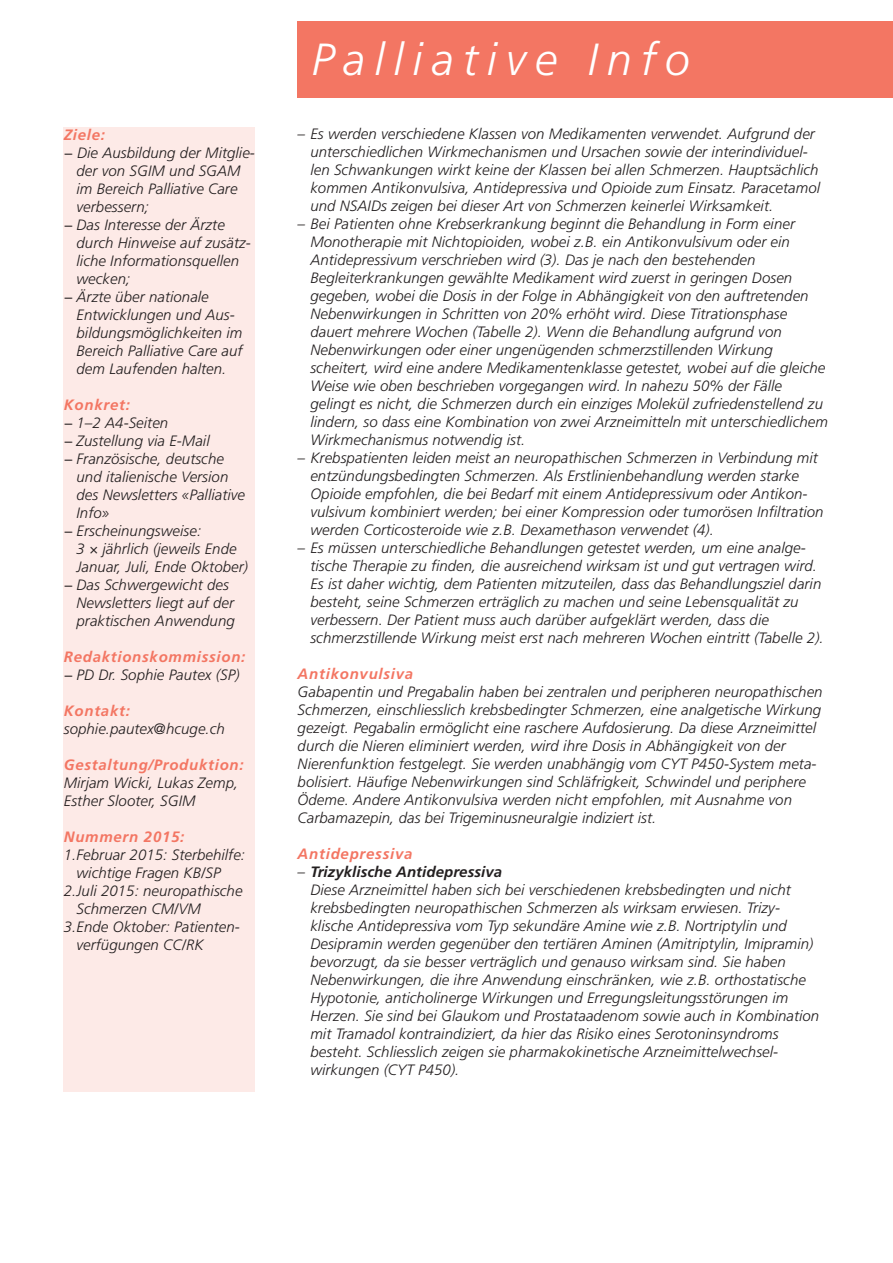
<style>
.page{position:relative;width:893px;height:1263px;background:#fff}
.page>*{position:absolute;margin:0;border:0;box-sizing:border-box;transform-origin:0 0}
.t1{font:italic 300 45px "Frutiger";letter-spacing:.2em;color:#fff}
.t2{font:italic 300 15px/18px "Frutiger";letter-spacing:.005em;color:#231f20}
.t3{font:italic 700 15px "Frutiger";letter-spacing:.05em;color:#f37663}
.s1{font-weight:700}
</style>
<div class="page">
<div style="left:298px;top:21px;width:595px;height:77px;background:#f37663"></div>
<div style="left:64px;top:128px;width:191px;height:964px;background:#fdeae7"></div>
<p class="t3" style="left:64px;top:126px;width:43px">Ziele:</p>
<p class="t2" style="left:64px;top:144px;width:193px">− Die Ausbildung der Mitglie-</p>
<p class="t2" style="left:77px;top:162px;width:166px">der von SGIM und SGAM</p>
<p class="t2" style="left:77px;top:180px;width:163px">im Bereich Palliative Care</p>
<p class="t2" style="left:77px;top:198px;width:74px">verbessern;</p>
<p class="t2" style="left:64px;top:216px;width:163px">− Das Interesse der Ärzte</p>
<p class="t2" style="left:77px;top:234px;width:176px">durch Hinweise auf zusätz-</p>
<p class="t2" style="left:77px;top:252px;width:164px">liche Informationsquellen</p>
<p class="t2" style="left:77px;top:270px;width:55px">wecken;</p>
<p class="t2" style="left:64px;top:288px;width:147px">− Ärzte über nationale</p>
<p class="t2" style="left:77px;top:306px;width:160px">Entwicklungen und Aus-</p>
<p class="t2" style="left:77px;top:324px;width:167px">bildungsmöglichkeiten im</p>
<p class="t2" style="left:77px;top:342px;width:168px">Bereich Palliative Care auf</p>
<p class="t2" style="left:77px;top:360px;width:151px">dem Laufenden halten.</p>
<p class="t3" style="left:64px;top:396px;width:68px">Konkret:</p>
<p class="t2" style="left:64px;top:414px;width:106px">− 1–2 A4-Seiten</p>
<p class="t2" style="left:64px;top:432px;width:147px">− Zustellung via E-Mail</p>
<p class="t2" style="left:64px;top:450px;width:162px">− Französische, deutsche</p>
<p class="t2" style="left:77px;top:468px;width:153px">und italienische Version</p>
<p class="t2" style="left:77px;top:486px;width:170px">des Newsletters «Palliative</p>
<p class="t2" style="left:77px;top:504px;width:34px">Info»</p>
<p class="t2" style="left:64px;top:522px;width:139px">− Erscheinungsweise:</p>
<p class="t2" style="left:77px;top:540px;width:162px">3 × jährlich (jeweils Ende</p>
<p class="t2" style="left:77px;top:558px;width:173px">Januar, Juli, Ende Oktober)</p>
<p class="t2" style="left:64px;top:576px;width:167px">− Das Schwergewicht des</p>
<p class="t2" style="left:77px;top:594px;width:159px">Newsletters liegt auf der</p>
<p class="t2" style="left:77px;top:612px;width:160px">praktischen Anwendung</p>
<p class="t3" style="left:64px;top:648px;width:183px">Redaktionskommission:</p>
<p class="t2" style="left:64px;top:666px;width:177px">− PD Dr. Sophie Pautex (SP)</p>
<p class="t3" style="left:64px;top:702px;width:68px">Kontakt:</p>
<p class="t2" style="left:64px;top:720px;width:163px">sophie.pautex@hcuge.ch</p>
<p class="t3" style="left:64px;top:756px;width:181px">Gestaltung/Produktion:</p>
<p class="t2" style="left:64px;top:774px;width:176px">Mirjam Wicki, Lukas Zemp,<br>Esther Slooter, SGIM</p>
<p class="t3" style="left:64px;top:828px;width:122px">Nummern 2015:</p>
<p class="t2" style="left:64px;top:846px;width:183px">1.Februar 2015: Sterbehilfe:</p>
<p class="t2" style="left:77px;top:864px;width:146px">wichtige Fragen KB/SP</p>
<p class="t2" style="left:64px;top:882px;width:180px">2.Juli 2015: neuropathische</p>
<p class="t2" style="left:77px;top:900px;width:126px">Schmerzen CM/VM</p>
<p class="t2" style="left:64px;top:918px;width:177px">3.Ende Oktober: Patienten-</p>
<p class="t2" style="left:77px;top:936px;width:129px">verfügungen CC/RK</p>
<h1 class="t1" style="left:311px;top:33px;width:380px">Palliative Info</h1>
<p class="t2" style="left:310px;top:125px;width:511px;text-indent:-13px">– Es werden verschiedene Klassen von Medikamenten verwendet. Aufgrund der unterschiedlichen Wirkmechanismen und Ursachen sowie der interindividuel&shy;len Schwankungen wirkt keine der Klassen bei allen Schmerzen. Hauptsächlich kommen Antikonvulsiva, Antidepressiva und Opioide zum Einsatz. Paracetamol und NSAIDs zeigen bei dieser Art von Schmerzen keinerlei Wirksamkeit.</p>
<p class="t2" style="left:310px;top:215px;width:519px;text-indent:-13px">– Bei Patienten ohne Krebserkrankung beginnt die Behandlung in Form einer Monotherapie mit Nichtopioiden, wobei z.B. ein Antikonvulsivum oder ein Antidepressivum verschrieben wird (3). Das je nach den bestehenden Begleiterkrankungen gewählte Medikament wird zuerst in geringen Dosen gegeben, wobei die Dosis in der Folge in Abhängigkeit von den auftretenden Nebenwirkungen in Schritten von 20% erhöht wird. Diese Titrationsphase dauert mehrere Wochen (Tabelle 2). Wenn die Behandlung aufgrund von Nebenwirkungen oder einer ungenügenden schmerzstillenden Wirkung scheitert, wird eine andere Medikamentenklasse getestet, wobei auf die gleiche Weise wie oben beschrieben vorgegangen wird. In nahezu 50% der Fälle gelingt es nicht, die Schmerzen durch ein einziges Molekül zufriedenstellend zu lindern, so dass eine Kombination von zwei Arzneimitteln mit unterschiedlichem Wirkmechanismus notwendig ist.</p>
<p class="t2" style="left:310px;top:449px;width:515px;text-indent:-13px">– Krebspatienten leiden meist an neuropathischen Schmerzen in Verbindung mit entzündungsbedingten Schmerzen. Als Erstlinienbehandlung werden starke Opioide empfohlen, die bei Bedarf mit einem Antidepressivum oder Antikon&shy;vulsivum kombiniert werden; bei einer Kompression oder tumorösen Infiltration werden Corticosteroide wie z.B. Dexamethason verwendet (4).</p>
<p class="t2" style="left:310px;top:539px;width:515px;text-indent:-13px">– Es müssen unterschiedliche Behandlungen getestet werden, um eine analge&shy;tische Therapie zu finden, die ausreichend wirksam ist und gut vertragen wird.<br>Es ist daher wichtig, dem Patienten mitzuteilen, dass das Behandlungsziel darin besteht, seine Schmerzen erträglich zu machen und seine Lebensqualität zu verbessern. Der Patient muss auch darüber aufgeklärt werden, dass die schmerzstillende Wirkung meist erst nach mehreren Wochen eintritt (Tabelle 2).</p>
<p class="t3" style="left:298px;top:665px;width:117px">Antikonvulsiva</p>
<p class="t2" style="left:298px;top:683px;width:526px">Gabapentin und Pregabalin haben bei zentralen und peripheren neuropathischen Schmerzen, einschliesslich krebsbedingter Schmerzen, eine analgetische Wirkung gezeigt. Pegabalin ermöglicht eine raschere Aufdosierung. Da diese Arzneimittel durch die Nieren eliminiert werden, wird ihre Dosis in Abhängigkeit von der Nierenfunktion festgelegt. Sie werden unabhängig vom CYT P450-System meta&shy;bolisiert. Häufige Nebenwirkungen sind Schläfrigkeit, Schwindel und periphere Ödeme. Andere Antikonvulsiva werden nicht empfohlen, mit Ausnahme von Carbamazepin, das bei Trigeminusneuralgie indiziert ist.</p>
<p class="t3" style="left:298px;top:845px;width:116px">Antidepressiva</p>
<p class="t2" style="left:310px;top:863px;width:510px;text-indent:-13px">– <span class="s1">Trizyklische Antidepressiva<br></span>Diese Arzneimittel haben sich bei verschiedenen krebsbedingten und nicht krebsbedingten neuropathischen Schmerzen als wirksam erwiesen. Trizy&shy;klische Antidepressiva vom Typ sekundäre Amine wie z.B. Nortriptylin und Desipramin werden gegenüber den tertiären Aminen (Amitriptylin, Imipramin) bevorzugt, da sie besser verträglich und genauso wirksam sind. Sie haben Nebenwirkungen, die ihre Anwendung einschränken, wie z.B. orthostatische Hypotonie, anticholinerge Wirkungen und Erregungsleitungsstörungen im Herzen. Sie sind bei Glaukom und Prostataadenom sowie auch in Kombination mit Tramadol kontraindiziert, da hier das Risiko eines Serotoninsyndroms besteht. Schliesslich zeigen sie pharmakokinetische Arzneimittelwechsel&shy;wirkungen (CYT P450).</p>
</div>
